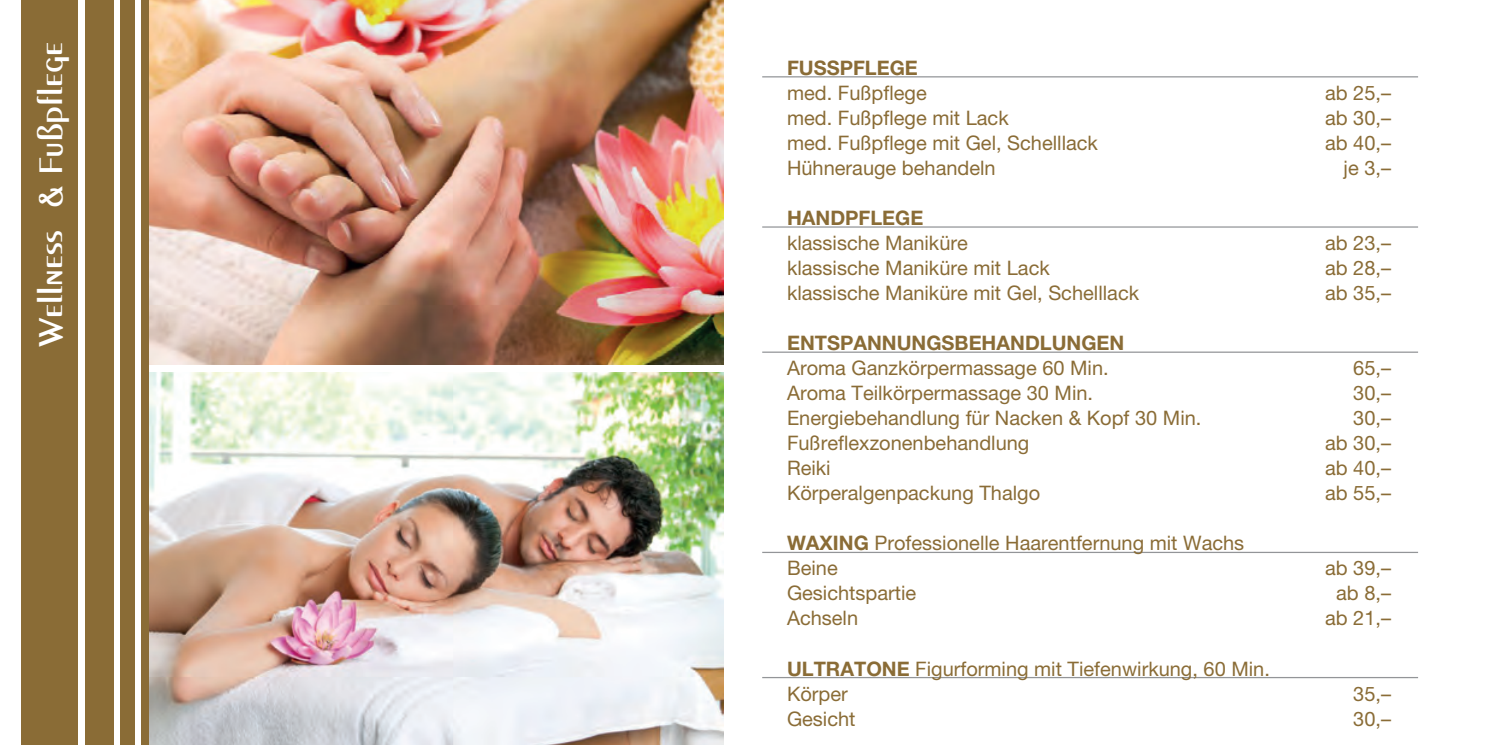
<style>
.page{position:relative;width:1489px;height:745px;background:#fff}
.page>*{position:absolute;margin:0;border:0;box-sizing:border-box;transform-origin:0 0}
.t1{font:300 35px "Peignot";color:#fff}
.t2{font:20px/25px "Helvetica Neue LT Pro";color:#8a6c36}
.t3{font:700 20px "Helvetica Neue LT Pro";color:#8a6c36}
.s1{font-weight:700}
</style>
<div class="page">
<img style="left:149px;top:0;width:574px;height:365px">
<img style="left:149px;top:372px;width:574px;height:372px">
<div style="left:21px;top:0;width:57px;height:744px;background:#8a6c36"></div>
<div style="left:141px;top:0;width:8px;height:744px;background:#8a6c36"></div>
<div style="left:120px;top:0;width:14px;height:744px;background:#8a6c36"></div>
<div style="left:85px;top:0;width:28px;height:744px;background:#8a6c36"></div>
<hr style="left:762px;top:76px;width:655px;height:1px;background:#939598">
<hr style="left:762px;top:226px;width:655px;height:1px;background:#939598">
<hr style="left:762px;top:351px;width:655px;height:1px;background:#939598">
<hr style="left:762px;top:551px;width:655px;height:1px;background:#939598">
<hr style="left:762px;top:676px;width:655px;height:1px;background:#939598">
<h1 class="t1" style="left:30px;top:347px;width:306px;rotate:-90deg">Wellness &amp; Fußpflege</h1>
<p class="t3" style="left:787px;top:55px;width:132px">FUSSPFLEGE</p>
<p class="t2" style="left:787px;top:80px;width:141px">med. Fußpflege</p>
<p class="t2" style="left:1324px;top:80px;width:67px">ab 25,–</p>
<p class="t2" style="left:787px;top:105px;width:223px">med. Fußpflege mit Lack</p>
<p class="t2" style="left:1324px;top:105px;width:67px">ab 30,–</p>
<p class="t2" style="left:787px;top:130px;width:312px">med. Fußpflege mit Gel, Schelllack</p>
<p class="t2" style="left:1324px;top:130px;width:67px">ab 40,–</p>
<p class="t2" style="left:787px;top:155px;width:210px">Hühnerauge behandeln</p>
<p class="t2" style="left:1343px;top:155px;width:49px">je 3,–</p>
<p class="t3" style="left:787px;top:205px;width:138px">HANDPFLEGE</p>
<p class="t2" style="left:787px;top:230px;width:182px">klassische Maniküre</p>
<p class="t2" style="left:1324px;top:230px;width:67px">ab 23,–</p>
<p class="t2" style="left:787px;top:255px;width:264px">klassische Maniküre mit Lack</p>
<p class="t2" style="left:1324px;top:255px;width:67px">ab 28,–</p>
<p class="t2" style="left:787px;top:280px;width:353px">klassische Maniküre mit Gel, Schelllack</p>
<p class="t2" style="left:1324px;top:280px;width:67px">ab 35,–</p>
<p class="t3" style="left:787px;top:330px;width:339px">ENTSPANNUNGSBEHANDLUNGEN</p>
<p class="t2" style="left:787px;top:355px;width:323px">Aroma Ganzkörpermassage 60 Min.</p>
<p class="t2" style="left:1353px;top:355px;width:39px">65,–</p>
<p class="t2" style="left:787px;top:380px;width:307px">Aroma Teilkörpermassage 30 Min.</p>
<p class="t2" style="left:1353px;top:380px;width:39px">30,–</p>
<p class="t2" style="left:787px;top:405px;width:416px">Energiebehandlung für Nacken &amp; Kopf 30 Min.</p>
<p class="t2" style="left:1353px;top:405px;width:39px">30,–</p>
<p class="t2" style="left:787px;top:430px;width:244px">Fußreflexzonenbehandlung</p>
<p class="t2" style="left:1324px;top:430px;width:67px">ab 30,–</p>
<p class="t2" style="left:787px;top:455px;width:45px">Reiki</p>
<p class="t2" style="left:1324px;top:455px;width:67px">ab 40,–</p>
<p class="t2" style="left:787px;top:480px;width:255px">Körperalgenpackung Thalgo</p>
<p class="t2" style="left:1324px;top:480px;width:67px">ab 55,–</p>
<p class="t2" style="left:787px;top:530px;width:459px"><span class="s1">WAXING</span> Professionelle Haarentfernung mit Wachs<br>Beine</p>
<p class="t2" style="left:1324px;top:555px;width:67px">ab 39,–</p>
<p class="t2" style="left:787px;top:580px;width:131px">Gesichtspartie</p>
<p class="t2" style="left:1336px;top:580px;width:56px">ab 8,–</p>
<p class="t2" style="left:787px;top:605px;width:73px">Achseln</p>
<p class="t2" style="left:1324px;top:605px;width:67px">ab 21,–</p>
<p class="t2" style="left:787px;top:655px;width:484px"><span class="s1">ULTRATONE</span> Figurforming mit Tiefenwirkung, 60 Min.<br>Körper</p>
<p class="t2" style="left:1353px;top:680px;width:39px">35,–</p>
<p class="t2" style="left:787px;top:705px;width:70px">Gesicht</p>
<p class="t2" style="left:1353px;top:705px;width:39px">30,–</p>
</div>
